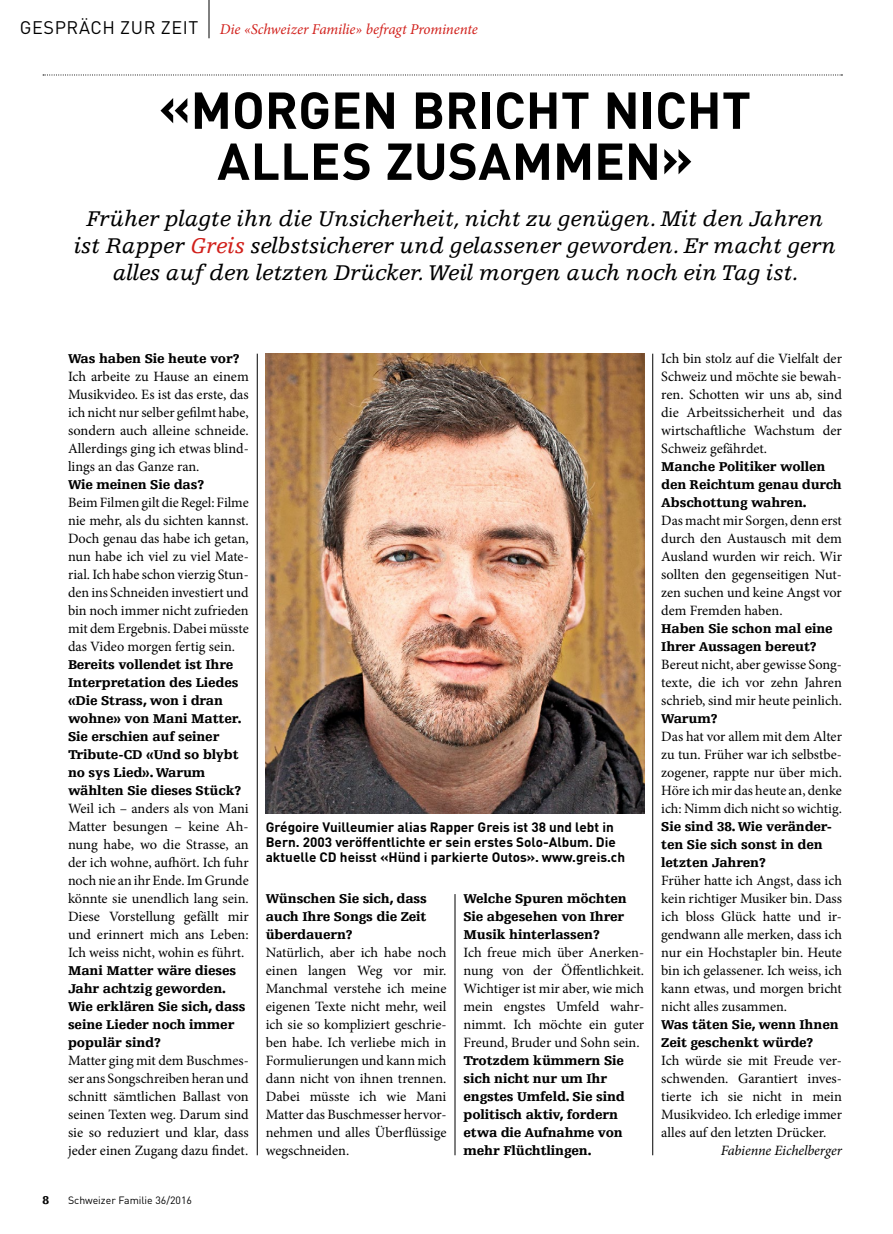
<style>
.page{position:relative;width:893px;height:1234px;background:#fff}
.page>*{position:absolute;margin:0;border:0;box-sizing:border-box;transform-origin:0 0}
._100_HeadlineDIN_34p{font:700 51px/51px "DIN Pro";color:#000;text-align:center}
._110_Lead_15_zentr_i{font:italic 22.5px/27px "Egyptienne FLT Std";color:#000;text-align:center}
.Rubriktitel_12_x01{font:18px "DIN Pro";letter-spacing:.03em;color:#000}
.Rubriktitel_Zusatz_r{font:italic 15px "Minion Pro";letter-spacing:-.005em;color:#d11f1a}
._250_GS4sp_oEinz_x08{font:14.25px/18px "Minion Pro";color:#000;text-align:justify}
._250_GS4sp_oEinz_x08-2{font:italic 14.25px "Minion Pro";letter-spacing:-.005em;color:#000}
._251_Int_Frage_Egypt{font:900 13.5px/18px "Egyptienne FLT Std";letter-spacing:-.01em;color:#000}
._300_Legende_9_x11{font:700 13.5px/15px "DIN Pro";color:#000}
.PAGINA_10_Zahl_x08{font:900 12px "Egyptienne FLT Std";color:#000}
.PAGINA_11_Text_x08{font:10.5px "DIN Pro";color:#000}
.s1{color:#d11f1a}
</style>
<div class="page">
<img style="left:266px;top:353px;width:378px;height:459px">
<svg style="left:43px;top:74px;width:799px;height:1px"></svg>
<hr style="left:257px;top:353px;width:1px;height:801px;background:#000">
<hr style="left:455px;top:893px;width:1px;height:261px;background:#000">
<hr style="left:652px;top:353px;width:1px;height:801px;background:#000">
<hr style="left:209px;top:0;width:1px;height:38px;background:#000">
<p class="Rubriktitel_12_x01" style="left:20px;top:13px;width:180px">GESPRÄCH ZUR ZEIT</p>
<p class="Rubriktitel_Zusatz_r" style="left:220px;top:19px;width:260px">Die «Schweizer Familie» befragt Prominente</p>
<p class="_100_HeadlineDIN_34p" style="left:159px;top:79px;width:594px">«MORGEN BRICHT NICHT<br>ALLES ZUSAMMEN»</p>
<p class="_110_Lead_15_zentr_i" style="left:74px;top:205px;width:764px">Früher plagte ihn die Unsicherheit, nicht zu genügen. Mit den Jahren ist Rapper <span class="s1">Greis</span> selbstsicherer und gelassener geworden. Er macht gern alles auf den letzten Drücker. Weil morgen auch noch ein Tag ist.</p>
<p class="_251_Int_Frage_Egypt" style="left:68px;top:349px;width:173px">Was haben Sie heute vor?</p>
<p class="_250_GS4sp_oEinz_x08" style="left:68px;top:367px;width:182px">Ich arbeite zu Hause an einem Musikvideo. Es ist das erste, das ich nicht nur selber gefilmt habe, sondern auch alleine schneide.<br>Allerdings ging ich etwas blind&shy;lings an das Ganze ran.</p>
<p class="_251_Int_Frage_Egypt" style="left:68px;top:475px;width:138px">Wie meinen Sie das?</p>
<p class="_250_GS4sp_oEinz_x08" style="left:68px;top:493px;width:182px">Beim Filmen gilt die Regel: Filme nie mehr, als du sichten kannst.<br>Doch genau das habe ich getan, nun habe ich viel zu viel Mate&shy;rial. Ich habe schon vierzig Stun&shy;den ins Schneiden investiert und bin noch immer nicht zufrieden mit dem Ergebnis. Dabei müsste das Video morgen fertig sein.</p>
<p class="_251_Int_Frage_Egypt" style="left:68px;top:655px;width:175px">Bereits vollendet ist Ihre<br>Interpretation des Liedes «Die Strass, won i dran wohne» von Mani Matter.<br>Sie erschien auf seiner<br>Tribute-CD «Und so blybt no sys Lied». Warum wählten Sie dieses Stück?</p>
<p class="_250_GS4sp_oEinz_x08" style="left:68px;top:799px;width:182px">Weil ich – anders als von Mani Matter besungen – keine Ah&shy;nung habe, wo die Strasse, an der ich wohne, aufhört. Ich fuhr noch nie an ihr Ende. Im Grunde könnte sie unendlich lang sein.<br>Diese Vorstellung gefällt mir und erinnert mich ans Leben:<br>Ich weiss nicht, wohin es führt.</p>
<p class="_251_Int_Frage_Egypt" style="left:68px;top:961px;width:179px">Mani Matter wäre dieses<br>Jahr achtzig geworden.<br>Wie erklären Sie sich, dass seine Lieder noch immer populär sind?</p>
<p class="_250_GS4sp_oEinz_x08" style="left:68px;top:1051px;width:182px">Matter ging mit dem Buschmes&shy;ser ans Songschreiben heran und schnitt sämtlichen Ballast von seinen Texten weg. Darum sind sie so reduziert und klar, dass jeder einen Zugang dazu findet.</p>
<p class="PAGINA_10_Zahl_x08" style="left:43px;top:1193px;width:8px">8</p>
<p class="PAGINA_11_Text_x08" style="left:68px;top:1191px;width:126px">Schweizer Familie 36/2016</p>
<p class="_300_Legende_9_x11" style="left:266px;top:817px;width:361px">Grégoire Vuilleumier alias Rapper Greis ist 38 und lebt in<br>Bern. 2003 veröffentlichte er sein erstes Solo-Album. Die aktuelle CD heisst «Hünd i parkierte Outos». www.greis.ch</p>
<p class="_251_Int_Frage_Egypt" style="left:266px;top:889px;width:163px;text-align:justify">Wünschen Sie sich, dass auch Ihre Songs die Zeit überdauern?</p>
<p class="_250_GS4sp_oEinz_x08" style="left:266px;top:943px;width:182px">Natürlich, aber ich habe noch einen langen Weg vor mir.<br>Manchmal verstehe ich meine eigenen Texte nicht mehr, weil ich sie so kompliziert geschrie&shy;ben habe. Ich verliebe mich in Formulierungen und kann mich dann nicht von ihnen trennen.<br>Dabei müsste ich wie Mani Matter das Buschmesser hervor&shy;nehmen und alles Überflüssige wegschneiden.</p>
<p class="_251_Int_Frage_Egypt" style="left:463px;top:889px;width:165px">Welche Spuren möchten<br>Sie abgesehen von Ihrer<br>Musik hinterlassen?</p>
<p class="_250_GS4sp_oEinz_x08" style="left:463px;top:943px;width:182px">Ich freue mich über Anerken&shy;nung von der Öffentlichkeit.<br>Wichtiger ist mir aber, wie mich mein engstes Umfeld wahr&shy;nimmt. Ich möchte ein guter Freund, Bruder und Sohn sein.</p>
<p class="_251_Int_Frage_Egypt" style="left:463px;top:1051px;width:163px">Trotzdem kümmern Sie sich nicht nur um Ihr engstes Umfeld. Sie sind politisch aktiv, fordern etwa die Aufnahme von mehr Flüchtlingen.</p>
<p class="_250_GS4sp_oEinz_x08" style="left:661px;top:349px;width:182px">Ich bin stolz auf die Vielfalt der Schweiz und möchte sie bewah&shy;ren. Schotten wir uns ab, sind die Arbeitssicherheit und das wirtschaftliche Wachstum der Schweiz gefährdet.</p>
<p class="_251_Int_Frage_Egypt" style="left:661px;top:457px;width:182px">Manche Politiker wollen den Reichtum genau durch<br>Abschottung wahren.</p>
<p class="_250_GS4sp_oEinz_x08" style="left:661px;top:511px;width:182px">Das macht mir Sorgen, denn erst durch den Austausch mit dem Ausland wurden wir reich. Wir sollten den gegenseitigen Nut&shy;zen suchen und keine Angst vor dem Fremden haben.</p>
<p class="_251_Int_Frage_Egypt" style="left:661px;top:619px;width:173px">Haben Sie schon mal eine<br>Ihrer Aussagen bereut?</p>
<p class="_250_GS4sp_oEinz_x08" style="left:661px;top:655px;width:182px">Bereut nicht, aber gewisse Song&shy;texte, die ich vor zehn Jahren schrieb, sind mir heute peinlich.</p>
<p class="_251_Int_Frage_Egypt" style="left:661px;top:709px;width:58px">Warum?</p>
<p class="_250_GS4sp_oEinz_x08" style="left:661px;top:727px;width:182px">Das hat vor allem mit dem Alter zu tun. Früher war ich selbstbe&shy;zogener, rappte nur über mich.<br>Höre ich mir das heute an, denke ich: Nimm dich nicht so wichtig.</p>
<p class="_251_Int_Frage_Egypt" style="left:661px;top:817px;width:172px">Sie sind 38. Wie veränder&shy;ten Sie sich sonst in den letzten Jahren?</p>
<p class="_250_GS4sp_oEinz_x08" style="left:661px;top:871px;width:182px">Früher hatte ich Angst, dass ich kein richtiger Musiker bin. Dass ich bloss Glück hatte und ir&shy;gendwann alle merken, dass ich nur ein Hochstapler bin. Heute bin ich gelassener. Ich weiss, ich kann etwas, und morgen bricht nicht alles zusammen.</p>
<p class="_251_Int_Frage_Egypt" style="left:661px;top:1015px;width:179px">Was täten Sie, wenn Ihnen<br>Zeit geschenkt würde?</p>
<p class="_250_GS4sp_oEinz_x08" style="left:661px;top:1051px;width:182px">Ich würde sie mit Freude ver&shy;schwenden. Garantiert inves&shy;tierte ich sie nicht in mein Musikvideo. Ich erledige immer alles auf den letzten Drücker.</p>
<p class="_250_GS4sp_oEinz_x08-2" style="left:721px;top:1140px;width:123px">Fabienne Eichelberger</p>
</div>
